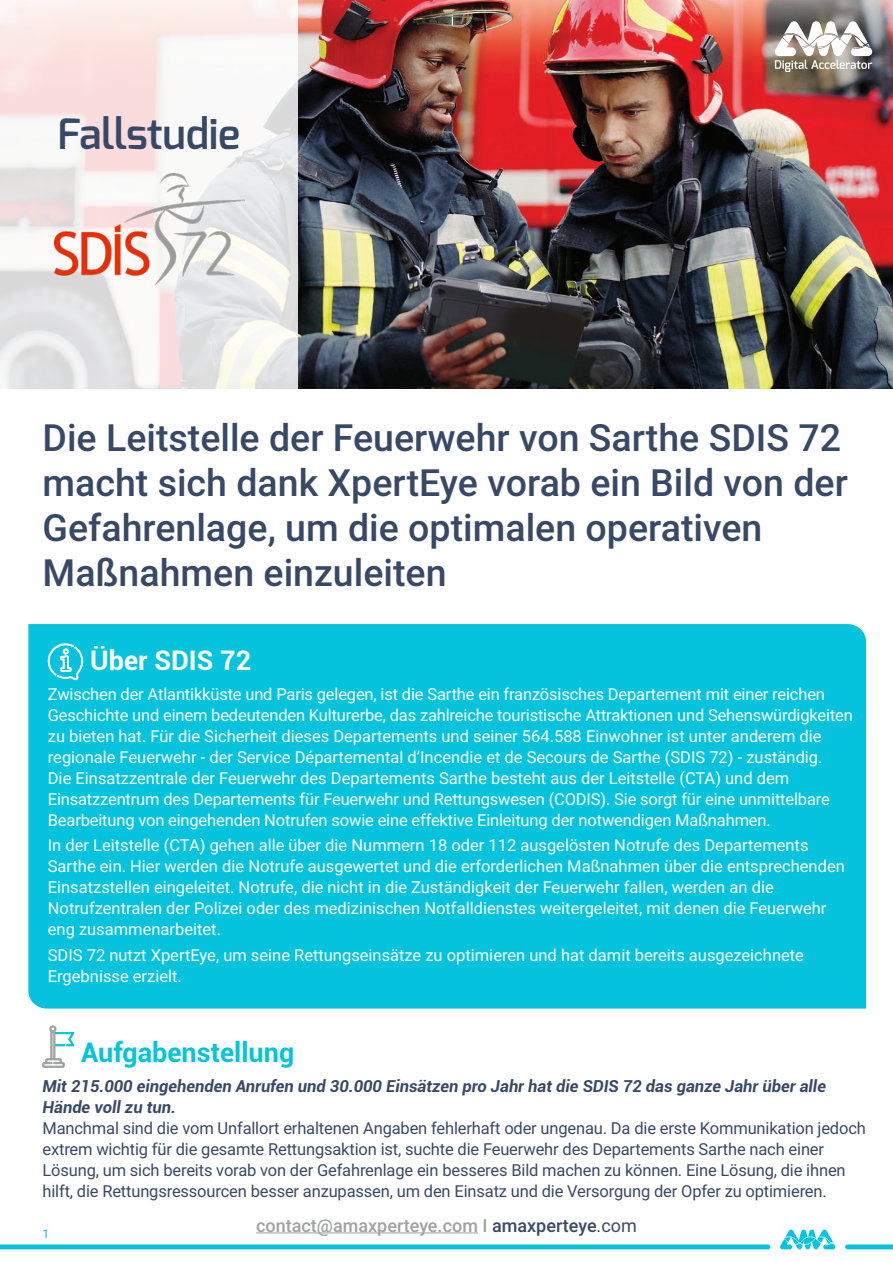
<style>
.page{position:relative;width:893px;height:1263px;background:#fff}
.page>*{position:absolute;margin:0;border:0;box-sizing:border-box;transform-origin:0 0}
.t1{font:600 42px "Exo";color:#384967}
.t2{font:500 37.5px/45px "Roboto";color:#384967}
.t3{font:700 27px "Roboto";color:#05c3dd}
.t4{font:700 27px "Roboto";color:#fff}
.t5{font:500 18px "Roboto";color:#9ea2a2}
.t6{font:16.5px/21px "Roboto";color:#fff}
.t7{font:16.5px/21px "Roboto";letter-spacing:-.01em;color:#384967}
.t8{font:italic 700 16.5px/21px "Roboto";color:#384967}
.t9{font:12px "Roboto";color:#05c3dd}
.s1{color:#384967}
.s2{font-weight:400;color:#384967}
</style>
<div class="page">
<img style="left:298px;top:0;width:595px;height:389px">
<div style="left:28px;top:624px;width:838px;height:384px;background:#05c3dd"></div>
<svg style="left:0;top:0;width:298px;height:389px"></svg>
<svg style="left:42px;top:1025px;width:32px;height:43px"></svg>
<hr style="left:256px;top:1232px;width:222px;height:1px;background:#9ea2a2">
<svg style="left:0;top:1244px;width:770px;height:5px;background:#1dc8e0"></svg>
<svg style="left:845px;top:1244px;width:48px;height:5px"></svg>
<svg style="left:780px;top:1229px;width:55px;height:20px"></svg>
<svg style="left:775px;top:21px;width:97px;height:51px"></svg>
<img style="left:55px;top:173px;width:190px;height:111px">
<svg style="left:47px;top:643px;width:36px;height:37px"></svg>
<p class="t1" style="left:57px;top:107px;width:184px">Fallstudie</p>
<p class="t2" style="left:43px;top:414px;width:807px">Die Leitstelle der Feuerwehr von Sarthe SDIS 72 macht sich dank XpertEye vorab ein Bild von der Gefahrenlage, um die optimalen operativen Maßnahmen einzuleiten</p>
<p class="t4" style="left:90px;top:642px;width:163px">Über SDIS 72</p>
<p class="t6" style="left:48px;top:683px;width:807px">Zwischen der Atlantikküste und Paris gelegen, ist die Sarthe ein französisches Departement mit einer reichen Geschichte und einem bedeutenden Kulturerbe, das zahlreiche touristische Attraktionen und Sehenswürdigkeiten zu bieten hat. Für die Sicherheit dieses Departements und seiner 564.588 Einwohner ist unter anderem die regionale Feuerwehr - der Service Départemental d’Incendie et de Secours de Sarthe (SDIS 72) - zuständig.<br>Die Einsatzzentrale der Feuerwehr des Departements Sarthe besteht aus der Leitstelle (CTA) und dem Einsatzzentrum des Departements für Feuerwehr und Rettungswesen (CODIS). Sie sorgt für eine unmittelbare Bearbeitung von eingehenden Notrufen sowie eine effektive Einleitung der notwendigen Maßnahmen.</p>
<p class="t6" style="left:48px;top:834px;width:798px">In der Leitstelle (CTA) gehen alle über die Nummern 18 oder 112 ausgelösten Notrufe des Departements Sarthe ein. Hier werden die Notrufe ausgewertet und die erforderlichen Maßnahmen über die entsprechenden Einsatzstellen eingeleitet. Notrufe, die nicht in die Zuständigkeit der Feuerwehr fallen, werden an die Notrufzentralen der Polizei oder des medizinischen Notfalldienstes weitergeleitet, mit denen die Feuerwehr eng zusammenarbeitet.</p>
<p class="t6" style="left:48px;top:943px;width:758px">SDIS 72 nutzt XpertEye, um seine Rettungseinsätze zu optimieren und hat damit bereits ausgezeichnete<br>Ergebnisse erzielt.</p>
<p class="t3" style="left:81px;top:1033px;width:215px">Aufgabenstellung</p>
<p class="t8" style="left:43px;top:1075px;width:785px">Mit 215.000 eingehenden Anrufen und 30.000 Einsätzen pro Jahr hat die SDIS 72 das ganze Jahr über alle<br>Hände voll zu tun.</p>
<p class="t7" style="left:43px;top:1117px;width:825px">Manchmal sind die vom Unfallort erhaltenen Angaben fehlerhaft oder ungenau. Da die erste Kommunikation jedoch extrem wichtig für die gesamte Rettungsaktion ist, suchte die Feuerwehr des Departements Sarthe nach einer Lösung, um sich bereits vorab von der Gefahrenlage ein besseres Bild machen zu können. Eine Lösung, die ihnen hilft, die Rettungsressourcen besser anzupassen, um den Einsatz und die Versorgung der Opfer zu optimieren.</p>
<p class="t9" style="left:43px;top:1225px;width:8px">1</p>
<p class="t5" style="left:256px;top:1212px;width:382px">contact@amaxperteye.com I <span class="s1">amaxperteye</span><span class="s2">.com</span></p>
</div>
